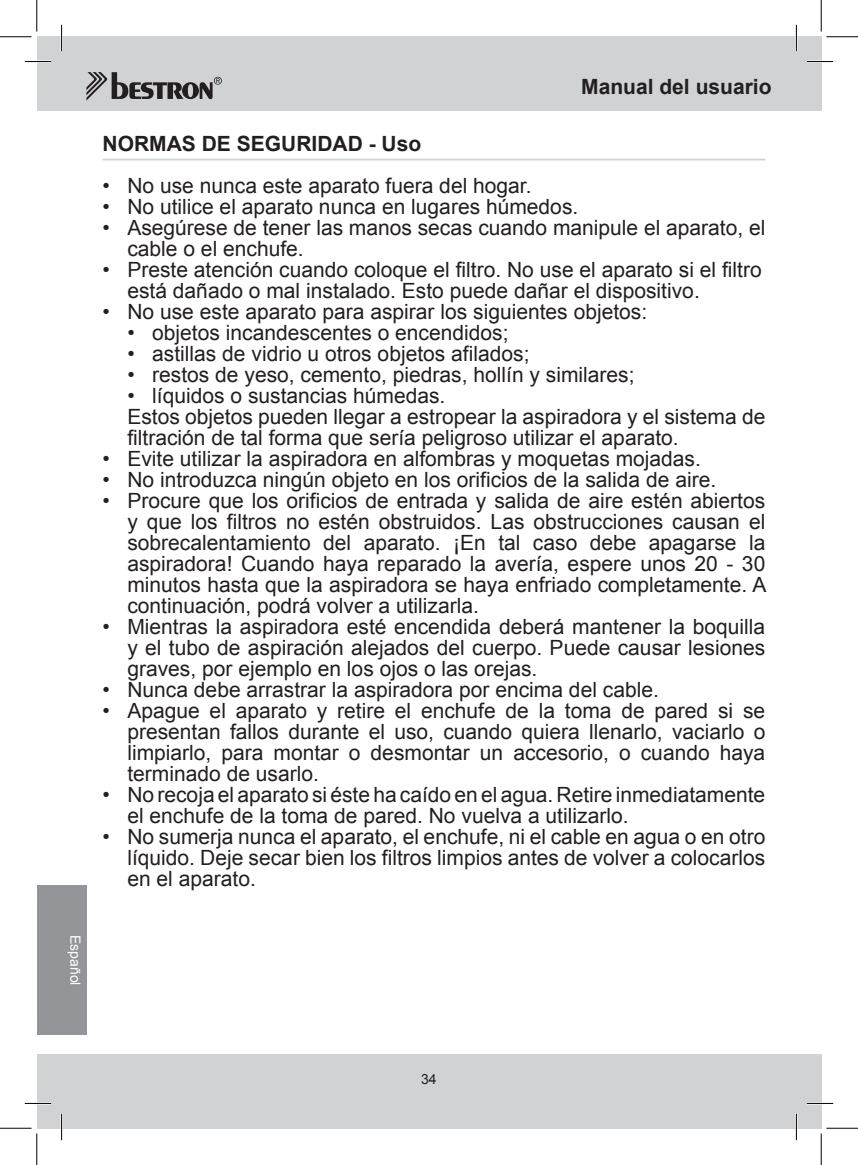
<style>
.page{position:relative;width:858px;height:1165px;background:#fff}
.page>*{position:absolute;margin:0;border:0;box-sizing:border-box;transform-origin:0 0}
.t1{font:21px/21px "Arial";color:#231f20}
.t2{font:700 21px "Arial";color:#231f20}
.t3{font:14px "Arial";color:#fff}
.t4{font:14px "Arial";color:#231f20}
</style>
<div class="page">
<div style="left:37px;top:37px;width:784px;height:74px;background:#d1d2d4"></div>
<div style="left:37px;top:1054px;width:784px;height:74px;background:#d1d2d4"></div>
<svg style="left:86px;top:72px;width:136px;height:29px"></svg>
<div style="left:37px;top:885px;width:49px;height:150px;background:#939598"></div>
<hr style="left:102px;top:159px;width:663px;height:1px;background:#d1d2d4">
<hr style="left:25px;top:60px;width:26px;height:3px;background:#fff">
<hr style="left:806px;top:60px;width:26px;height:3px;background:#fff">
<hr style="left:25px;top:1102px;width:26px;height:2px;background:#fff">
<hr style="left:806px;top:1102px;width:26px;height:2px;background:#fff">
<hr style="left:60px;top:25px;width:3px;height:26px;background:#fff">
<hr style="left:60px;top:1114px;width:3px;height:26px;background:#fff">
<hr style="left:795px;top:25px;width:2px;height:26px;background:#fff">
<hr style="left:795px;top:1114px;width:2px;height:26px;background:#fff">
<svg style="left:25px;top:61px;width:26px;height:1px"></svg>
<svg style="left:806px;top:61px;width:26px;height:1px"></svg>
<svg style="left:25px;top:1103px;width:26px;height:1px"></svg>
<svg style="left:806px;top:1103px;width:26px;height:1px"></svg>
<svg style="left:61px;top:25px;width:1px;height:26px"></svg>
<svg style="left:61px;top:1114px;width:1px;height:26px"></svg>
<svg style="left:795px;top:25px;width:1px;height:26px"></svg>
<svg style="left:795px;top:1114px;width:1px;height:26px"></svg>
<hr style="left:0;top:36px;width:32px;height:1px;background:#000">
<hr style="left:826px;top:36px;width:31px;height:1px;background:#000">
<hr style="left:0;top:1128px;width:32px;height:1px;background:#000">
<hr style="left:826px;top:1128px;width:31px;height:1px;background:#000">
<hr style="left:36px;top:0;width:1px;height:32px;background:#000">
<hr style="left:36px;top:1133px;width:1px;height:32px;background:#000">
<hr style="left:820px;top:0;width:1px;height:32px;background:#000">
<hr style="left:820px;top:1133px;width:1px;height:32px;background:#000">
<p class="t3" style="left:85px;top:935px;width:52px;rotate:90deg">Español</p>
<p class="t2" style="left:581px;top:73px;width:192px">Manual del usuario</p>
<p class="t2" style="left:102px;top:130px;width:17px">NORM</p>
<p class="t2" style="left:167px;top:130px;width:128px">AS DE SEGURID</p>
<p class="t2" style="left:332px;top:130px;width:90px">AD - Uso</p>
<p class="t1" style="left:102px;top:176px;width:430px">• No use nunca este aparato fuera del hogar.</p>
<p class="t1" style="left:102px;top:197px;width:477px">• No utilice el aparato nunca en lugares húmedos.</p>
<p class="t1" style="left:127px;top:218px;width:639px;text-indent:-25px">• Asegúrese de tener las manos secas cuando manipule el aparato, el cable o el enchufe.</p>
<p class="t1" style="left:127px;top:260px;width:635px;text-indent:-25px">• Preste atención cuando coloque el filtro. No use el aparato si el filtro está dañado o mal instalado. Esto puede dañar el dispositivo.</p>
<p class="t1" style="left:102px;top:302px;width:546px">• No use este aparato para aspirar los siguientes objetos:</p>
<p class="t1" style="left:127px;top:323px;width:382px">• objetos incandescentes o encendidos;</p>
<p class="t1" style="left:127px;top:344px;width:403px">• astillas de vidrio u otros objetos afilados;</p>
<p class="t1" style="left:127px;top:365px;width:508px">• restos de yeso, cemento, piedras, hollín y similares;</p>
<p class="t1" style="left:127px;top:386px;width:639px">• líquidos o sustancias húmedas.<br>Estos objetos pueden llegar a estropear la aspiradora y el sistema de filtración de tal forma que sería peligroso utilizar el aparato.</p>
<p class="t1" style="left:102px;top:449px;width:599px">• Evite utilizar la aspiradora en alfombras y moquetas mojadas.</p>
<p class="t1" style="left:102px;top:470px;width:615px">• No introduzca ningún objeto en los orificios de la salida de aire.</p>
<p class="t1" style="left:127px;top:491px;width:640px;text-align:justify;text-indent:-25px">• Procure que los orificios de entrada y salida de aire estén abiertos y que los filtros no estén obstruidos. Las obstrucciones causan el sobrecalentamiento del aparato. ¡En tal caso debe apagarse la aspiradora! Cuando haya reparado la avería, espere unos 20 - 30 minutos hasta que la aspiradora se haya enfriado completamente. A continuación, podrá volver a utilizarla.</p>
<p class="t1" style="left:127px;top:617px;width:639px;text-align:justify;text-indent:-25px">• Mientras la aspiradora esté encendida deberá mantener la boquilla y el tubo de aspiración alejados del cuerpo. Puede causar lesiones graves, por ejemplo en los ojos o las orejas.</p>
<p class="t1" style="left:102px;top:680px;width:557px">• Nunca debe arrastrar la aspiradora por encima del cable.</p>
<p class="t1" style="left:127px;top:701px;width:639px;text-align:justify;text-indent:-25px">• Apague el aparato y retire el enchufe de la toma de pared si se presentan fallos durante el uso, cuando quiera llenarlo, vaciarlo o limpiarlo, para montar o desmontar un accesorio, o cuando haya terminado de usarlo.</p>
<p class="t1" style="left:127px;top:785px;width:639px;text-indent:-25px">• No recoja el aparato si éste ha caído en el agua. Retire inmediatamente el enchufe de la toma de pared. No vuelva a utilizarlo.</p>
<p class="t1" style="left:127px;top:827px;width:639px;text-align:justify;text-indent:-25px">• No sumerja nunca el aparato, el enchufe, ni el cable en agua o en otro líquido. Deje secar bien los filtros limpios antes de volver a colocarlos en el aparato.</p>
<p class="t4" style="left:421px;top:1069px;width:17px">34</p>
</div>
